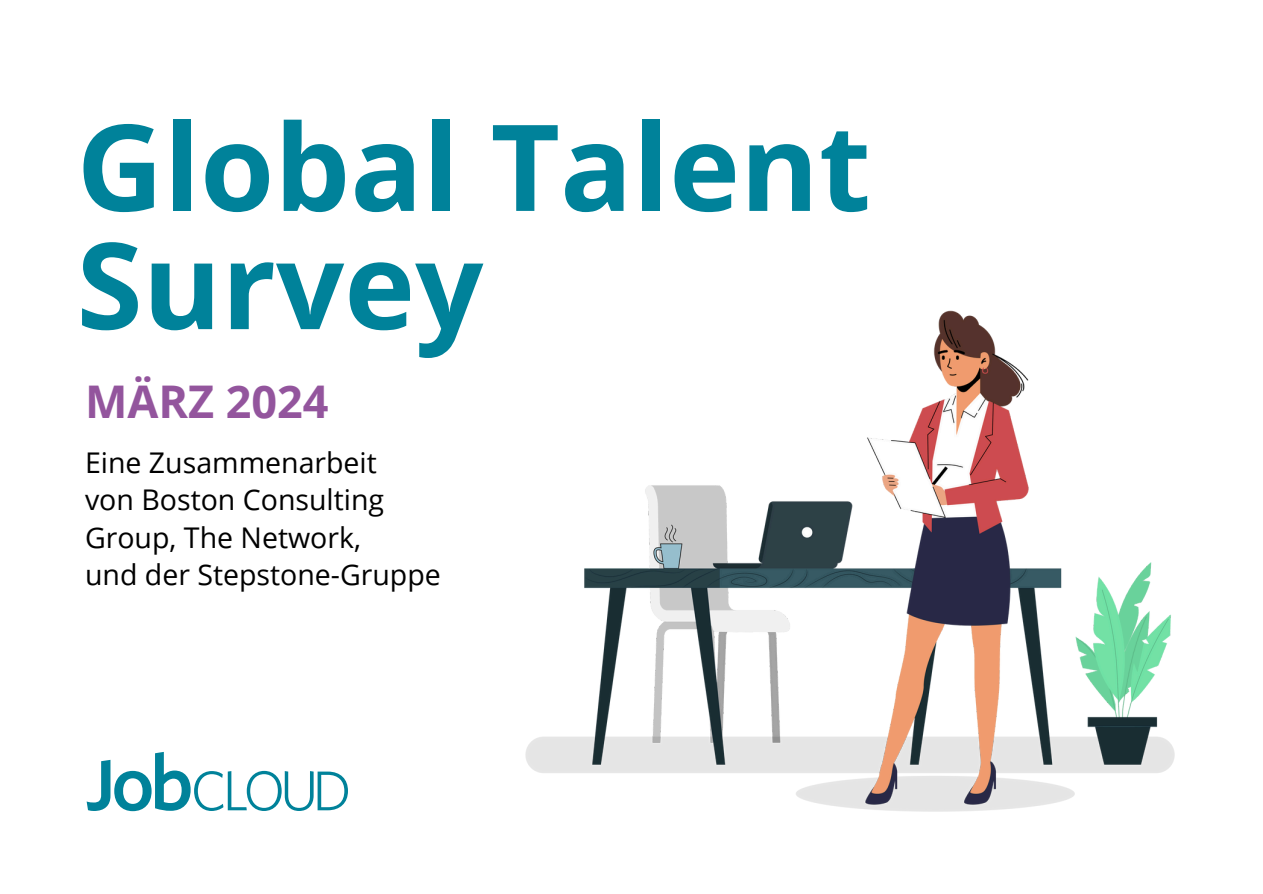
<style>
.page{position:relative;width:1263px;height:894px;background:#fff}
.page>*{position:absolute;margin:0;border:0;box-sizing:border-box;transform-origin:0 0}
.t1{font:700 120px/118.2px "Open Sans";color:#00829a}
.t2{font:700 45px "Open Sans";color:#93559d}
.t3{font:28.5px/37.2px "Open Sans";color:#000}
</style>
<div class="page">
<svg style="left:87px;top:751px;width:261px;height:59px"></svg>
<img style="left:526px;top:310px;width:648px;height:500px">
<p class="t1" style="left:77px;top:105px;width:796px">Global Talent<br>Survey</p>
<p class="t2" style="left:85px;top:369px;width:245px">MÄRZ 2024</p>
<h2 class="t3" style="left:85px;top:443px;width:293px">Eine Zusammenarbeit</h2>
<p class="t3" style="left:85px;top:480px;width:301px">von Boston Consulting<br>Group, The Network,</p>
<p class="t3" style="left:85px;top:555px;width:357px">und der Stepstone-Gruppe</p>
</div>
